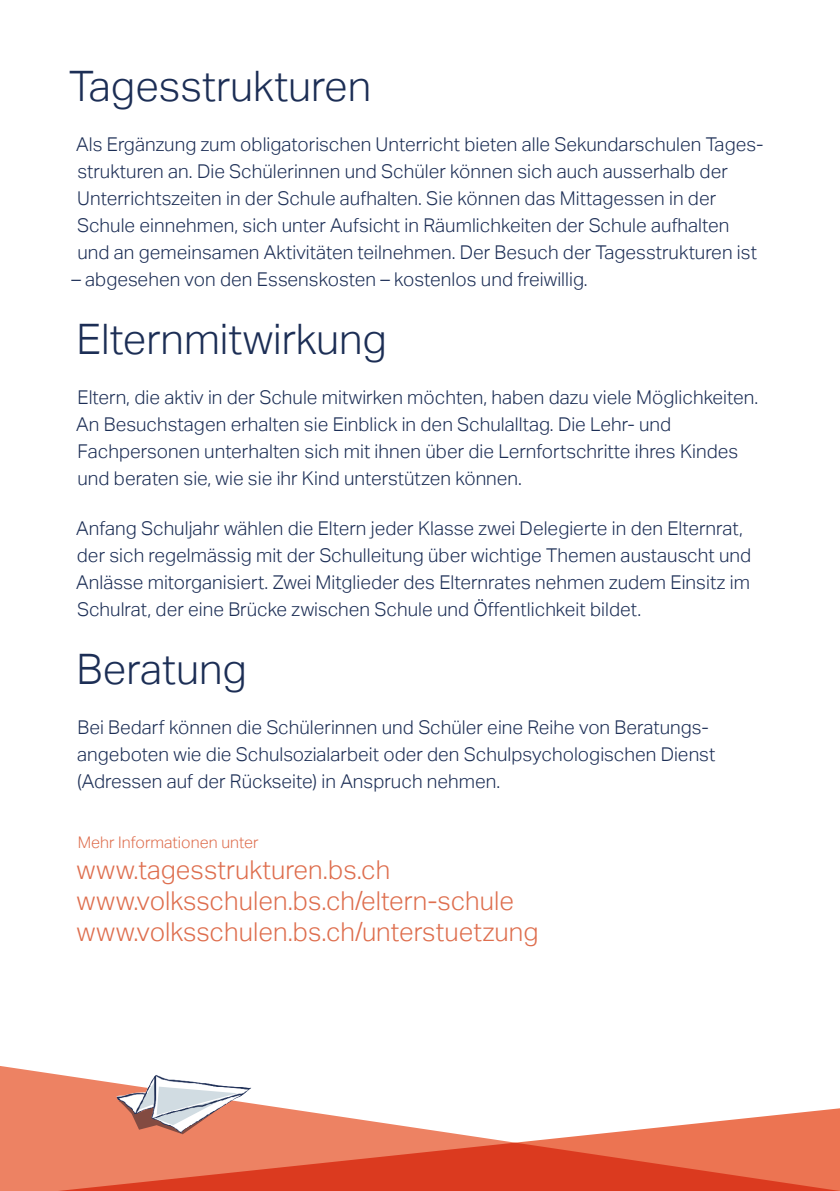
<style>
.page{position:relative;width:840px;height:1191px;background:#fff}
.page>*{position:absolute;margin:0;border:0;box-sizing:border-box;transform-origin:0 0}
.H4_Innentitel{font:300 42px "Aktiv Grotesk";color:#1c2e55}
.P_URL{font:300 26px "Aktiv Grotesk";letter-spacing:.005em;color:#de6e4e}
.P_Lauftext{font:300 19px/27px "Aktiv Grotesk";color:#1c2e55}
.P_Information_zu_URL{font:300 16px "Aktiv Grotesk";letter-spacing:.005em;color:#de6e4e}
</style>
<div class="page">
<svg style="left:0;top:1066px;width:839px;height:125px"></svg>
<img style="left:117px;top:1074px;width:134px;height:59px">
<svg style="left:117px;top:1080px;width:120px;height:54px"></svg>
<h4 class="H4_Innentitel" style="left:69px;top:62px;width:303px">Tagesstrukturen</h4>
<p class="P_Lauftext" style="left:76px;top:130px;width:688px">Als Ergänzung zum obligatorischen Unterricht bieten alle Sekundarschulen Tages&shy;strukturen an. Die Schülerinnen und Schüler können sich auch ausserhalb der Unterrichtszeiten in der Schule aufhalten. Sie können das Mittagessen in der Schule einnehmen, sich unter Aufsicht in Räumlichkeiten der Schule aufhalten und an gemeinsamen Aktivitäten teilnehmen. Der Besuch der Tagesstrukturen ist</p>
<p class="P_Lauftext" style="left:71px;top:265px;width:517px">– abgesehen von den Essenskosten – kostenlos und freiwillig.</p>
<h4 class="H4_Innentitel" style="left:76px;top:315px;width:312px">Elternmitwirkung</h4>
<p class="P_Lauftext" style="left:76px;top:384px;width:683px">Eltern, die aktiv in der Schule mitwirken möchten, haben dazu viele Möglichkeiten.<br>An Besuchstagen erhalten sie Einblick in den Schulalltag. Die Lehr- und Fachpersonen unterhalten sich mit ihnen über die Lernfortschritte ihres Kindes und beraten sie, wie sie ihr Kind unterstützen können.</p>
<p class="P_Lauftext" style="left:76px;top:515px;width:676px">Anfang Schuljahr wählen die Eltern jeder Klasse zwei Delegierte in den Elternrat, der sich regelmässig mit der Schulleitung über wichtige Themen austauscht und Anlässe mitorganisiert. Zwei Mitglieder des Elternrates nehmen zudem Einsitz im Schulrat, der eine Brücke zwischen Schule und Öffentlichkeit bildet.</p>
<h4 class="H4_Innentitel" style="left:76px;top:645px;width:172px">Beratung</h4>
<p class="P_Lauftext" style="left:77px;top:714px;width:639px">Bei Bedarf können die Schülerinnen und Schüler eine Reihe von Beratungs&shy;angeboten wie die Schulsozialarbeit oder den Schulpsychologischen Dienst (Adressen auf der Rückseite) in Anspruch nehmen.</p>
<p class="P_Information_zu_URL" style="left:78px;top:833px;width:182px">Mehr Informationen unter</p>
<p class="P_URL" style="left:77px;top:854px;width:314px">www.tagesstrukturen.bs.ch</p>
<p class="P_URL" style="left:77px;top:885px;width:438px">www.volksschulen.bs.ch/eltern-schule</p>
<p class="P_URL" style="left:77px;top:916px;width:463px">www.volksschulen.bs.ch/unterstuetzung</p>
</div>
